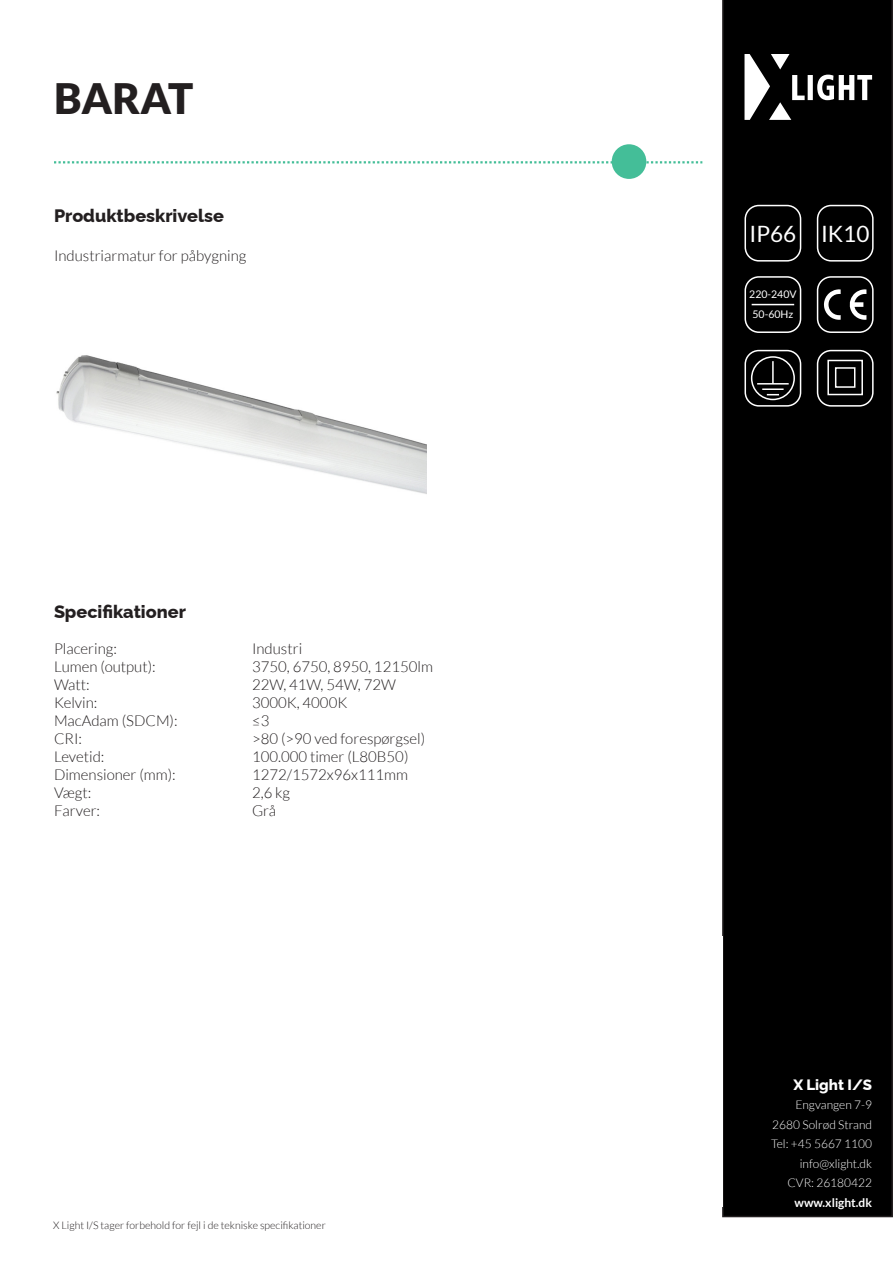
<style>
.page{position:relative;width:893px;height:1263px;background:#fff}
.page>*{position:absolute;margin:0;border:0;box-sizing:border-box;transform-origin:0 0}
.t1{font:900 42px "Lato";color:#231f20}
.t2{font:22.5px "Lato";color:#fff}
.t3{font:800 18px "Raleway";color:#231f20}
.t4{font:300 15px "Lato";color:#231f20}
.t5{font:800 15px "Raleway";color:#fff}
.t6{font:300 12px "Lato";color:#fff}
.t7{font:700 12px "Lato";color:#fff}
.t8{font:300 10.5px "Lato";color:#231f20}
.t9{font:10.5px/20.7px "Lato";color:#fff;text-align:center}
</style>
<div class="page">
<div style="left:722px;top:0;width:171px;height:1217px;background:#000"></div>
<div style="left:808px;top:75px;width:5px;height:25px;background:#fff"></div>
<svg style="left:817px;top:75px;width:55px;height:25px"></svg>
<svg style="left:744px;top:54px;width:61px;height:66px"></svg>
<svg style="left:54px;top:161px;width:648px;height:2px"></svg>
<div style="left:612px;top:144px;width:34px;height:35px;background:#44be98;border-radius:50%"></div>
<img style="left:56px;top:355px;width:371px;height:139px">
<div style="left:1px;top:936px;width:722px;height:270px;background:#fff"></div>
<svg style="left:816px;top:349px;width:58px;height:58px;background:#2e2e2e"></svg>
<div style="left:744px;top:205px;width:57px;height:57px;border:2px solid #fff;border-radius:14px"></div>
<div style="left:817px;top:205px;width:57px;height:57px;border:2px solid #fff;border-radius:14px"></div>
<div style="left:744px;top:276px;width:57px;height:57px;border:2px solid #fff;border-radius:14px"></div>
<hr style="left:752px;top:304px;width:42px;height:1px;background:#fff">
<div style="left:817px;top:276px;width:57px;height:57px;border:2px solid #fff;border-radius:14px"></div>
<svg style="left:849px;top:289px;width:17px;height:31px"></svg>
<svg style="left:824px;top:289px;width:17px;height:31px"></svg>
<svg style="left:744px;top:349px;width:58px;height:58px;background:#2f2f2f"></svg>
<p class="t1" style="left:54px;top:74px;width:141px">BARAT</p>
<p class="t3" style="left:54px;top:201px;width:171px">Produktbeskrivelse</p>
<p class="t4" style="left:54px;top:248px;width:194px">Industriarmatur for påbygning</p>
<p class="t3" style="left:54px;top:597px;width:133px">Specifikationer</p>
<p class="t4" style="left:54px;top:641px;width:64px">Placering:</p>
<p class="t4" style="left:252px;top:641px;width:52px">Industri</p>
<p class="t4" style="left:54px;top:659px;width:103px">Lumen (output):</p>
<p class="t4" style="left:252px;top:659px;width:182px">3750, 6750, 8950, 12150lm</p>
<p class="t4" style="left:54px;top:677px;width:37px">Watt:</p>
<p class="t4" style="left:252px;top:677px;width:145px">22W, 41W, 54W, 72W</p>
<p class="t4" style="left:54px;top:695px;width:45px">Kelvin:</p>
<p class="t4" style="left:252px;top:695px;width:97px">3000K, 4000K</p>
<p class="t4" style="left:54px;top:713px;width:125px">MacAdam (SDCM):</p>
<p class="t4" style="left:252px;top:713px;width:19px">≤3</p>
<p class="t4" style="left:54px;top:731px;width:30px">CRI:</p>
<p class="t4" style="left:252px;top:731px;width:175px">&gt;80 (&gt;90 ved forespørgsel)</p>
<p class="t4" style="left:54px;top:749px;width:52px">Levetid:</p>
<p class="t4" style="left:252px;top:749px;width:158px">100.000 timer (L80B50)</p>
<p class="t4" style="left:54px;top:767px;width:123px">Dimensioner (mm):</p>
<p class="t4" style="left:252px;top:767px;width:158px">1272/1572x96x111mm</p>
<p class="t4" style="left:54px;top:785px;width:39px">Vægt:</p>
<p class="t4" style="left:252px;top:785px;width:40px">2,6 kg</p>
<p class="t4" style="left:54px;top:803px;width:48px">Farver:</p>
<p class="t4" style="left:252px;top:803px;width:26px">Grå</p>
<p class="t8" style="left:53px;top:1219px;width:274px">X Light I/S tager forbehold for fejl i de tekniske specifikationer</p>
<h2 class="t2" style="left:749px;top:222px;width:121px">IP66 IK10</h2>
<p class="t9" style="left:749px;top:283px;width:49px">220-240V<br>50-60Hz</p>
<p class="t5" style="left:793px;top:1072px;width:80px">X Light I/S</p>
<p class="t6" style="left:795px;top:1098px;width:78px">Engvangen 7-9</p>
<p class="t6" style="left:772px;top:1118px;width:101px">2680 Solrød Strand</p>
<p class="t6" style="left:771px;top:1137px;width:103px">Tel: +45 5667 1100</p>
<p class="t6" style="left:800px;top:1157px;width:74px">info@xlight.dk</p>
<p class="t6" style="left:787px;top:1176px;width:86px">CVR: 26180422</p>
<p class="t7" style="left:794px;top:1195px;width:79px">www.xlight.dk</p>
</div>
